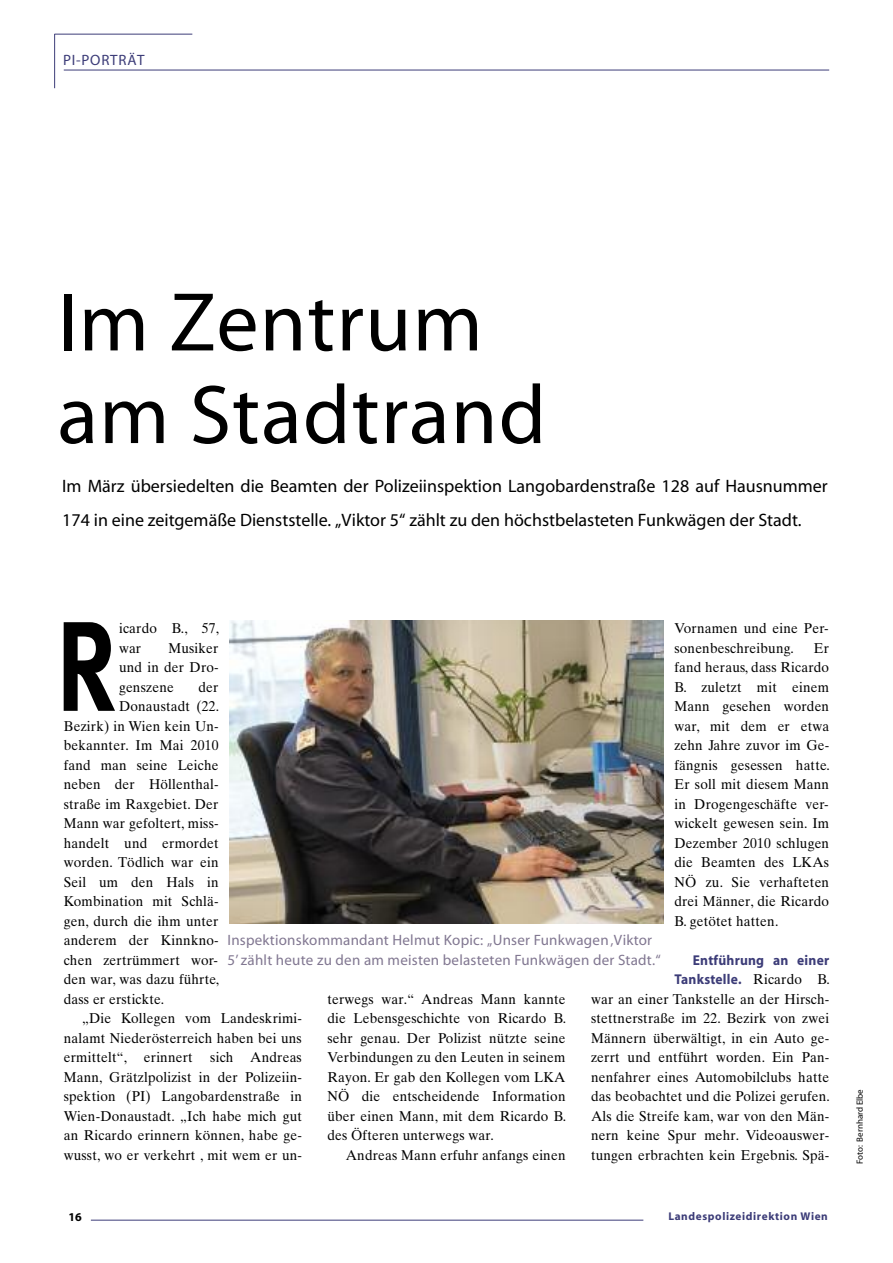
<style>
.page{position:relative;width:893px;height:1263px;background:#fff}
.page>*{position:absolute;margin:0;border:0;box-sizing:border-box;transform-origin:0 0}
.t1{font:700 127.5px "Meta Plus";color:#000;scale:.8 1}
.t2{font:84px/92.7px "Myriad";letter-spacing:.015em;color:#000}
.t3{font:18px/34px "Myriad";color:#000}
.t4{font:15px/19.5px "Myriad";letter-spacing:.015em;color:#817791}
.t5{font:15px "Myriad";letter-spacing:.05em;color:#3c3c78}
.t6{font:14.25px/19.5px "Times Ten";letter-spacing:.015em;color:#000;text-align:justify;scale:.95 1}
.t7{font:700 14.25px/19.5px "Myriad";letter-spacing:.015em;color:#3c3c78;text-align:right;scale:.95 1}
.t8{font:700 12px "Myriad";color:#000}
.t9{font:700 11.25px "Myriad";letter-spacing:.055em;color:#3c3c78}
.t10{font:9px "Myriad";color:#000}
.s1{font-family:"Times Ten";font-weight:400;color:#000}
</style>
<div class="page">
<hr style="left:64px;top:70px;width:765px;height:1px;background:#3c3c78">
<hr style="left:54px;top:34px;width:1px;height:54px;background:#3c3c78">
<hr style="left:54px;top:34px;width:138px;height:1px;background:#3c3c78">
<hr style="left:91px;top:1220px;width:552px;height:1px;background:#3c3c78">
<img style="left:229px;top:620px;width:435px;height:303px">
<p class="t5" style="left:63px;top:54px;width:83px">PI-PORTRÄT</p>
<h2 class="t2" style="left:58px;top:283px;width:490px">Im Zentrum am Stadtrand</h2>
<p class="t3" style="left:62px;top:470px;width:767px">Im März übersiedelten die Beamten der Polizeiinspektion Langobardenstraße 128 auf Hausnummer<br>174 in eine zeitgemäße Dienststelle. „Viktor 5“ zählt zu den höchstbelasteten Funkwägen der Stadt.</p>
<h1 class="t1" style="left:55px;top:592px;width:79px">R</h1>
<p class="t6" style="left:119px;top:620px;width:107px">icardo B., 57, war</p>
<p class="t6" style="left:674px;top:620px;width:164px">Vornamen und eine Per&shy;sonenbeschreibung.</p>
<p class="t6" style="left:119px;top:639px;width:106px;text-indent:49px">Musiker und in der Dro&shy;genszene</p>
<p class="t6" style="left:674px;top:639px;width:165px;text-indent:140px">Er fand heraus, dass Ricardo B. zuletzt mit einem Mann gesehen worden war, mit dem er etwa zehn Jahre zuvor im Ge&shy;fängnis gesessen hatte.<br>Er soll mit diesem Mann in Drogengeschäfte ver&shy;wickelt gewesen sein. Im Dezember 2010 schlugen die Beamten des LKAs NÖ zu. Sie verhafteten drei Männer, die Ricardo B. getötet hatten.</p>
<p class="t7" style="left:674px;top:951px;width:165px">Entführung an einer<br>Tankstelle. <span class="s1">Ricardo B.</span></p>
<p class="t6" style="left:591px;top:990px;width:253px">war an einer Tankstelle an der Hirsch&shy;stettnerstraße im 22. Bezirk von zwei Männern überwältigt, in ein Auto ge&shy;zerrt und entführt worden. Ein Pan&shy;nenfahrer eines Automobilclubs hatte das beobachtet und die Polizei gerufen.<br>Als die Streife kam, war von den Män&shy;nern keine Spur mehr. Videoauswer&shy;tungen erbrachten kein Ergebnis. Spä-</p>
<p class="t6" style="left:199px;top:678px;width:23px">der</p>
<p class="t6" style="left:119px;top:698px;width:107px">Donaustadt (22.</p>
<p class="t6" style="left:64px;top:717px;width:165px">Bezirk) in Wien kein Un-</p>
<p class="t6" style="left:64px;top:737px;width:164px">bekannter. Im Mai 2010</p>
<p class="t6" style="left:64px;top:756px;width:164px">fand man seine Leiche</p>
<p class="t6" style="left:64px;top:776px;width:165px">neben der Höllenthal-</p>
<p class="t6" style="left:64px;top:795px;width:164px">straße im Raxgebiet. Der</p>
<p class="t6" style="left:64px;top:815px;width:165px">Mann war gefoltert, miss-</p>
<p class="t6" style="left:64px;top:834px;width:164px">handelt und ermordet</p>
<p class="t6" style="left:64px;top:854px;width:164px">worden. Tödlich war ein</p>
<p class="t6" style="left:64px;top:873px;width:164px">Seil um den Hals in</p>
<p class="t6" style="left:64px;top:893px;width:165px">Kombination mit Schlä-</p>
<p class="t6" style="left:64px;top:912px;width:164px">gen, durch die ihm unter</p>
<p class="t6" style="left:64px;top:932px;width:165px">anderem der Kinnkno-</p>
<p class="t6" style="left:64px;top:951px;width:164px">chen zertrümmert wor-</p>
<p class="t6" style="left:64px;top:971px;width:165px">den war, was dazu führte,</p>
<p class="t6" style="left:64px;top:990px;width:107px">dass er erstickte.</p>
<p class="t6" style="left:82px;top:1010px;width:233px">„Die Kollegen vom Landeskrimi-</p>
<p class="t6" style="left:64px;top:1029px;width:252px">nalamt Niederösterreich haben bei uns</p>
<p class="t6" style="left:64px;top:1049px;width:252px">ermittelt“, erinnert sich Andreas</p>
<p class="t6" style="left:64px;top:1068px;width:252px">Mann, Grätzlpolizist in der Polizeiin-</p>
<p class="t6" style="left:64px;top:1088px;width:252px">spektion (PI) Langobardenstraße in</p>
<p class="t6" style="left:64px;top:1107px;width:252px">Wien-Donaustadt. „Ich habe mich gut</p>
<p class="t6" style="left:64px;top:1127px;width:252px">an Ricardo erinnern können, habe ge-</p>
<p class="t6" style="left:64px;top:1146px;width:252px">wusst, wo er verkehrt , mit wem er un-</p>
<p class="t4" style="left:228px;top:932px;width:435px">Inspektionskommandant Helmut Kopic: „Unser Funkwagen‚Viktor<br>5’ zählt heute zu den am meisten belasteten Funkwägen der Stadt.“</p>
<p class="t6" style="left:327px;top:990px;width:253px">terwegs war.“ Andreas Mann kannte die Lebensgeschichte von Ricardo B. sehr genau. Der Polizist nützte seine Verbindungen zu den Leuten in seinem Rayon. Er gab den Kollegen vom LKA NÖ die entscheidende Information über einen Mann, mit dem Ricardo B. des Öfteren unterwegs war.</p>
<p class="t6" style="left:346px;top:1146px;width:233px">Andreas Mann erfuhr anfangs einen</p>
<p class="t8" style="left:68px;top:1213px;width:15px">16</p>
<p class="t9" style="left:668px;top:1212px;width:161px">Landespolizeidirektion Wien</p>
<p class="t10" style="left:856px;top:1164px;width:76px;rotate:-90deg">Foto: Bernhard Elbe</p>
</div>
